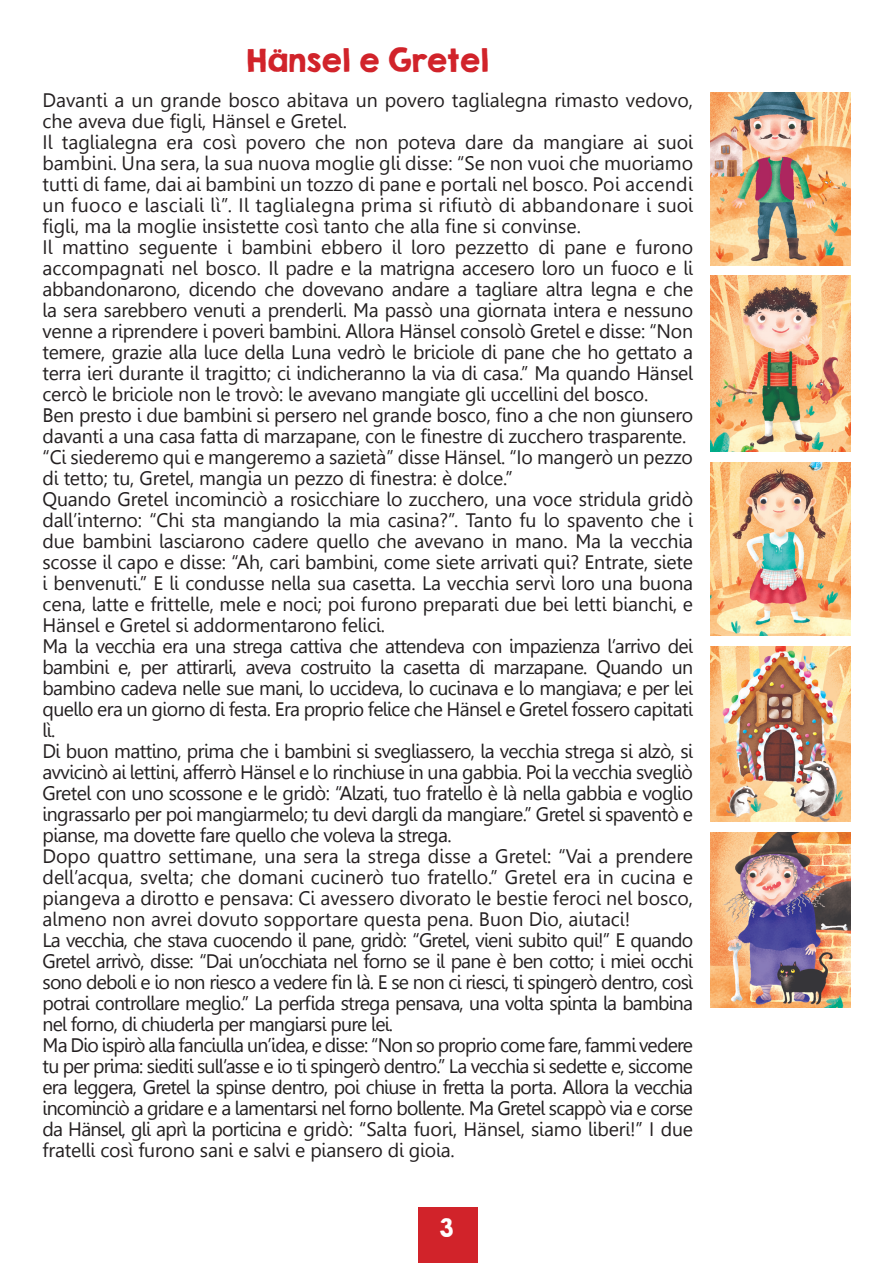
<style>
.page{position:relative;width:893px;height:1263px;background:#fff}
.page>*{position:absolute;margin:0;border:0;box-sizing:border-box;transform-origin:0 0}
.t1{font:28.5px "KG Second Chances Solid";letter-spacing:.02em;color:#d1232a}
.t2{font:22.5px "KG Second Chances Solid";color:#fff}
.t3{font:19.5px/21px "Leelawadee";letter-spacing:-.01em;color:#231f20;text-align:justify}
</style>
<div class="page">
<img style="left:711px;top:92px;width:139px;height:173px">
<img style="left:711px;top:276px;width:139px;height:176px">
<img style="left:711px;top:462px;width:139px;height:173px">
<img style="left:711px;top:646px;width:139px;height:176px">
<img style="left:711px;top:832px;width:139px;height:175px">
<div style="left:418px;top:1208px;width:60px;height:55px;background:#d1232a"></div>
<p class="t1" style="left:247px;top:43px;width:243px">Hänsel e Gretel</p>
<p class="t3" style="left:43px;top:89px;width:652px">Davanti a un grande bosco abitava un povero taglialegna rimasto vedovo, che aveva due figli, Hänsel e Gretel.</p>
<p class="t3" style="left:43px;top:131px;width:652px">Il taglialegna era così povero che non poteva dare da mangiare ai suoi bambini. Una sera, la sua nuova moglie gli disse: “Se non vuoi che muoriamo tutti di fame, dai ai bambini un tozzo di pane e portali nel bosco. Poi accendi un fuoco e lasciali lì”. Il taglialegna prima si rifiutò di abbandonare i suoi figli, ma la moglie insistette così tanto che alla fine si convinse.</p>
<p class="t3" style="left:43px;top:236px;width:652px">Il mattino seguente i bambini ebbero il loro pezzetto di pane e furono accompagnati nel bosco. Il padre e la matrigna accesero loro un fuoco e li abbandonarono, dicendo che dovevano andare a tagliare altra legna e che la sera sarebbero venuti a prenderli. Ma passò una giornata intera e nessuno venne a riprendere i poveri bambini. Allora Hänsel consolò Gretel e disse: “Non temere, grazie alla luce della Luna vedrò le briciole di pane che ho gettato a terra ieri durante il tragitto; ci indicheranno la via di casa.” Ma quando Hänsel cercò le briciole non le trovò: le avevano mangiate gli uccellini del bosco.</p>
<p class="t3" style="left:43px;top:404px;width:652px">Ben presto i due bambini si persero nel grande bosco, fino a che non giunsero davanti a una casa fatta di marzapane, con le finestre di zucchero trasparente.</p>
<p class="t3" style="left:43px;top:446px;width:652px">“Ci siederemo qui e mangeremo a sazietà” disse Hänsel. “Io mangerò un pezzo di tetto; tu, Gretel, mangia un pezzo di finestra: è dolce.”</p>
<p class="t3" style="left:43px;top:488px;width:652px">Quando Gretel incominciò a rosicchiare lo zucchero, una voce stridula gridò dall’interno: “Chi sta mangiando la mia casina?”. Tanto fu lo spavento che i due bambini lasciarono cadere quello che avevano in mano. Ma la vecchia scosse il capo e disse: “Ah, cari bambini, come siete arrivati qui? Entrate, siete i benvenuti.” E li condusse nella sua casetta. La vecchia servì loro una buona cena, latte e frittelle, mele e noci; poi furono preparati due bei letti bianchi, e Hänsel e Gretel si addormentarono felici.</p>
<p class="t3" style="left:43px;top:635px;width:652px">Ma la vecchia era una strega cattiva che attendeva con impazienza l’arrivo dei bambini e, per attirarli, aveva costruito la casetta di marzapane. Quando un bambino cadeva nelle sue mani, lo uccideva, lo cucinava e lo mangiava; e per lei quello era un giorno di festa. Era proprio felice che Hänsel e Gretel fossero capitati lì.</p>
<p class="t3" style="left:43px;top:740px;width:652px">Di buon mattino, prima che i bambini si svegliassero, la vecchia strega si alzò, si avvicinò ai lettini, afferrò Hänsel e lo rinchiuse in una gabbia. Poi la vecchia svegliò Gretel con uno scossone e le gridò: “Alzati, tuo fratello è là nella gabbia e voglio ingrassarlo per poi mangiarmelo; tu devi dargli da mangiare.” Gretel si spaventò e pianse, ma dovette fare quello che voleva la strega.</p>
<p class="t3" style="left:43px;top:845px;width:652px">Dopo quattro settimane, una sera la strega disse a Gretel: “Vai a prendere dell’acqua, svelta; che domani cucinerò tuo fratello.” Gretel era in cucina e piangeva a dirotto e pensava: Ci avessero divorato le bestie feroci nel bosco, almeno non avrei dovuto sopportare questa pena. Buon Dio, aiutaci!</p>
<p class="t3" style="left:43px;top:929px;width:652px">La vecchia, che stava cuocendo il pane, gridò: “Gretel, vieni subito qui!” E quando Gretel arrivò, disse: “Dai un’occhiata nel forno se il pane è ben cotto; i miei occhi sono deboli e io non riesco a vedere fin là. E se non ci riesci, ti spingerò dentro, così potrai controllare meglio.” La perfida strega pensava, una volta spinta la bambina nel forno, di chiuderla per mangiarsi pure lei.</p>
<p class="t3" style="left:43px;top:1034px;width:652px">Ma Dio ispirò alla fanciulla un’idea, e disse: “Non so proprio come fare, fammi vedere tu per prima: siediti sull’asse e io ti spingerò dentro.” La vecchia si sedette e, siccome era leggera, Gretel la spinse dentro, poi chiuse in fretta la porta. Allora la vecchia incominciò a gridare e a lamentarsi nel forno bollente. Ma Gretel scappò via e corse da Hänsel, gli aprì la porticina e gridò: “Salta fuori, Hänsel, siamo liberi!” I due fratelli così furono sani e salvi e piansero di gioia.</p>
<p class="t2" style="left:440px;top:1213px;width:15px">3</p>
</div>
